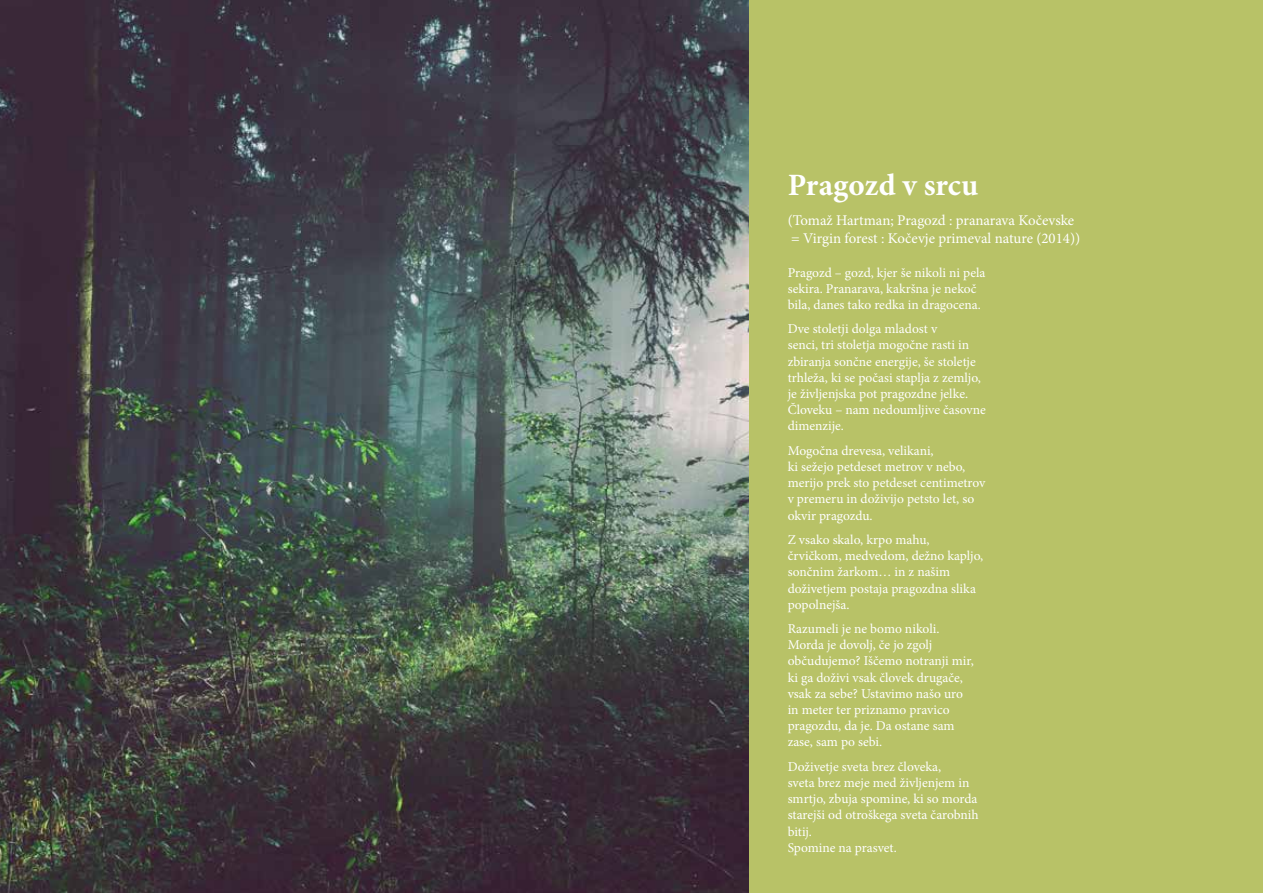
<style>
.page{position:relative;width:1263px;height:893px;background:#b8c267}
.page>*{position:absolute;margin:0;border:0;box-sizing:border-box;transform-origin:0 0}
.t1{font:700 31.05px "Minion Pro";color:#fff}
.t2{font:14.85px/17.9px "Minion Pro";letter-spacing:-.005em;color:#fff}
.t3{font:13.5px/16.2px "Minion Pro";color:#fff}
</style>
<div class="page">
<img style="left:0;top:0;width:748px;height:893px">
<h1 class="t1" style="left:788px;top:163px;width:192px">Pragozd v srcu</h1>
<p class="t2" style="left:788px;top:211px;width:294px">(Tomaž Hartman; Pragozd : pranarava Kočevske = Virgin forest : Kočevje primeval nature (2014))</p>
<p class="t3" style="left:788px;top:264px;width:199px">Pragozd – gozd, kjer še nikoli ni pela sekira. Pranarava, kakršna je nekoč bila, danes tako redka in dragocena.</p>
<p class="t3" style="left:788px;top:321px;width:200px">Dve stoletji dolga mladost v<br>senci, tri stoletja mogočne rasti in zbiranja sončne energije, še stoletje trhleža, ki se počasi staplja z zemljo, je življenjska pot pragozdne jelke.<br>Človeku – nam nedoumljive časovne dimenzije.</p>
<p class="t3" style="left:788px;top:442px;width:199px">Mogočna drevesa, velikani,<br>ki sežejo petdeset metrov v nebo, merijo prek sto petdeset centimetrov v premeru in doživijo petsto let, so okvir pragozdu.</p>
<p class="t3" style="left:788px;top:532px;width:197px">Z vsako skalo, krpo mahu, črvičkom, medvedom, dežno kapljo, sončnim žarkom… in z našim doživetjem postaja pragozdna slika popolnejša.</p>
<p class="t3" style="left:788px;top:621px;width:188px">Razumeli je ne bomo nikoli.<br>Morda je dovolj, če jo zgolj občudujemo? Iščemo notranji mir, ki ga doživi vsak človek drugače, vsak za sebe? Ustavimo našo uro in meter ter priznamo pravico pragozdu, da je. Da ostane sam zase, sam po sebi.</p>
<p class="t3" style="left:788px;top:758px;width:193px">Doživetje sveta brez človeka,<br>sveta brez meje med življenjem in smrtjo, zbuja spomine, ki so morda starejši od otroškega sveta čarobnih bitij.<br>Spomine na prasvet.</p>
</div>
